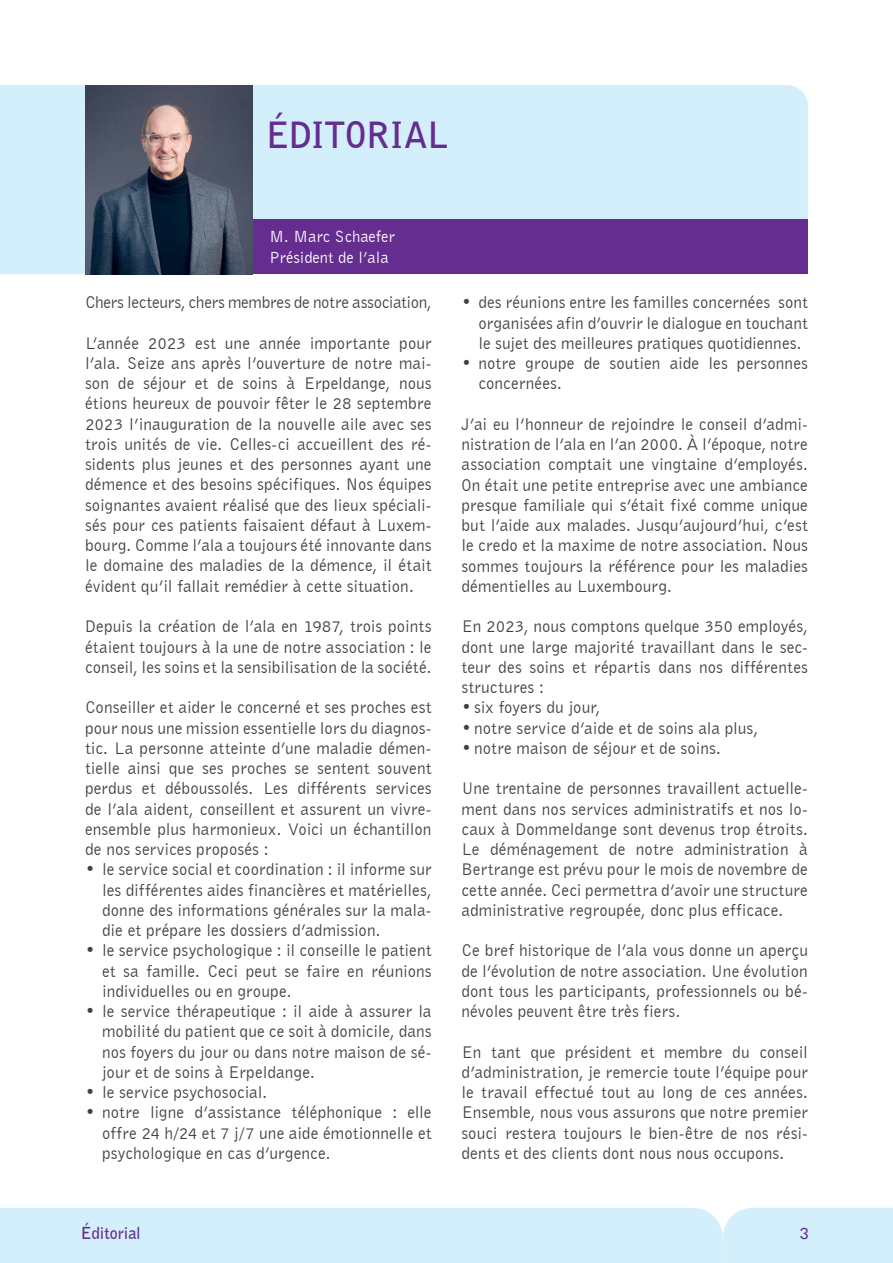
<style>
.page{position:relative;width:893px;height:1263px;background:#fff}
.page>*{position:absolute;margin:0;border:0;box-sizing:border-box;transform-origin:0 0}
.t1{font:700 36px "Bell Gothic BT";letter-spacing:-.015em;color:#662d91}
.t2{font:17.25px/20.2px "Bell Gothic BT";letter-spacing:.005em;color:#414042;text-align:justify}
.t3{font:17.25px "Bell Gothic BT";letter-spacing:-.02em;color:#414042}
.t4{font:16.5px/21px "Bell Gothic BT";color:#fff}
.t5{font:700 16.5px "Bell Gothic BT";letter-spacing:-.01em;color:#662d91}
.t6{font:16.5px "Serifa";color:#662d91}
</style>
<div class="page">
<div style="left:0;top:1208px;width:893px;height:55px;background:#d4effc"></div>
<div style="left:0;top:85px;width:808px;height:189px;background:#d4effc"></div>
<div style="left:253px;top:219px;width:555px;height:55px;background:#662d91"></div>
<img style="left:85px;top:85px;width:168px;height:189px">
<h1 class="t1" style="left:266px;top:111px;width:184px">ÉDITORIAL</h1>
<p class="t4" style="left:270px;top:226px;width:127px">M. Marc Schaefer<br>Président de l’ala</p>
<p class="t3" style="left:85px;top:292px;width:348px">Chers lecteurs, chers membres de notre association,</p>
<p class="t2" style="left:85px;top:332px;width:348px">L’année 2023 est une année importante pour l’ala. Seize ans après l’ouverture de notre mai&shy;son de séjour et de soins à Erpeldange, nous étions heureux de pouvoir fêter le 28 septembre 2023 l’inauguration de la nouvelle aile avec ses trois unités de vie. Celles-ci accueillent des ré&shy;sidents plus jeunes et des personnes ayant une démence et des besoins spécifiques. Nos équipes soignantes avaient réalisé que des lieux spéciali&shy;sés pour ces patients faisaient défaut à Luxem&shy;bourg. Comme l’ala a toujours été innovante dans le domaine des maladies de la démence, il était évident qu’il fallait remédier à cette situation.</p>
<p class="t2" style="left:85px;top:616px;width:348px">Depuis la création de l’ala en 1987, trois points étaient toujours à la une de notre association : le conseil, les soins et la sensibilisation de la société.</p>
<p class="t2" style="left:85px;top:697px;width:348px">Conseiller et aider le concerné et ses proches est pour nous une mission essentielle lors du diagnos&shy;tic. La personne atteinte d’une maladie démen&shy;tielle ainsi que ses proches se sentent souvent perdus et déboussolés. Les différents services de l’ala aident, conseillent et assurent un vivre&shy;ensemble plus harmonieux. Voici un échantillon de nos services proposés :</p>
<p class="t2" style="left:102px;top:859px;width:331px;text-indent:-17px">• le service social et coordination : il informe sur les différentes aides financières et matérielles, donne des informations générales sur la mala&shy;die et prépare les dossiers d’admission.</p>
<p class="t2" style="left:102px;top:940px;width:331px;text-indent:-17px">• le service psychologique : il conseille le patient et sa famille. Ceci peut se faire en réunions individuelles ou en groupe.</p>
<p class="t2" style="left:102px;top:1001px;width:331px;text-indent:-17px">• le service thérapeutique : il aide à assurer la mobilité du patient que ce soit à domicile, dans nos foyers du jour ou dans notre maison de sé&shy;jour et de soins à Erpeldange.</p>
<p class="t2" style="left:85px;top:1082px;width:184px">• le service psychosocial.</p>
<p class="t2" style="left:102px;top:1102px;width:331px;text-indent:-17px">• notre ligne d’assistance téléphonique : elle offre 24 h/24 et 7 j/7 une aide émotionnelle et psychologique en cas d’urgence.</p>
<p class="t2" style="left:478px;top:292px;width:331px;text-indent:-17px">• des réunions entre les familles concernées sont organisées afin d’ouvrir le dialogue en touchant le sujet des meilleures pratiques quotidiennes.</p>
<p class="t2" style="left:478px;top:353px;width:331px;text-indent:-17px">• notre groupe de soutien aide les personnes concernées.</p>
<p class="t2" style="left:461px;top:413px;width:348px">J’ai eu l’honneur de rejoindre le conseil d’admi&shy;nistration de l’ala en l’an 2000. À l’époque, notre association comptait une vingtaine d’employés.<br>On était une petite entreprise avec une ambiance presque familiale qui s’était fixé comme unique but l’aide aux malades. Jusqu’aujourd’hui, c’est le credo et la maxime de notre association. Nous sommes toujours la référence pour les maladies démentielles au Luxembourg.</p>
<p class="t2" style="left:461px;top:616px;width:348px">En 2023, nous comptons quelque 350 employés, dont une large majorité travaillant dans le sec&shy;teur des soins et répartis dans nos différentes structures :</p>
<p class="t2" style="left:461px;top:697px;width:141px">• six foyers du jour,</p>
<p class="t2" style="left:461px;top:717px;width:298px">• notre service d’aide et de soins ala plus,</p>
<p class="t2" style="left:461px;top:737px;width:261px">• notre maison de séjour et de soins.</p>
<p class="t2" style="left:461px;top:778px;width:348px">Une trentaine de personnes travaillent actuelle&shy;ment dans nos services administratifs et nos lo&shy;caux à Dommeldange sont devenus trop étroits.<br>Le déménagement de notre administration à Bertrange est prévu pour le mois de novembre de cette année. Ceci permettra d’avoir une structure administrative regroupée, donc plus efficace.</p>
<p class="t2" style="left:461px;top:940px;width:348px">Ce bref historique de l’ala vous donne un aperçu de l’évolution de notre association. Une évolution dont tous les participants, professionnels ou bé&shy;névoles peuvent être très fiers.</p>
<p class="t2" style="left:461px;top:1041px;width:348px">En tant que président et membre du conseil d’administration, je remercie toute l’équipe pour le travail effectué tout au long de ces années.<br>Ensemble, nous vous assurons que notre premier souci restera toujours le bien-être de nos rési&shy;dents et des clients dont nous nous occupons.</p>
<p class="t5" style="left:81px;top:1222px;width:62px">Éditorial</p>
<p class="t6" style="left:800px;top:1225px;width:11px">3</p>
</div>
